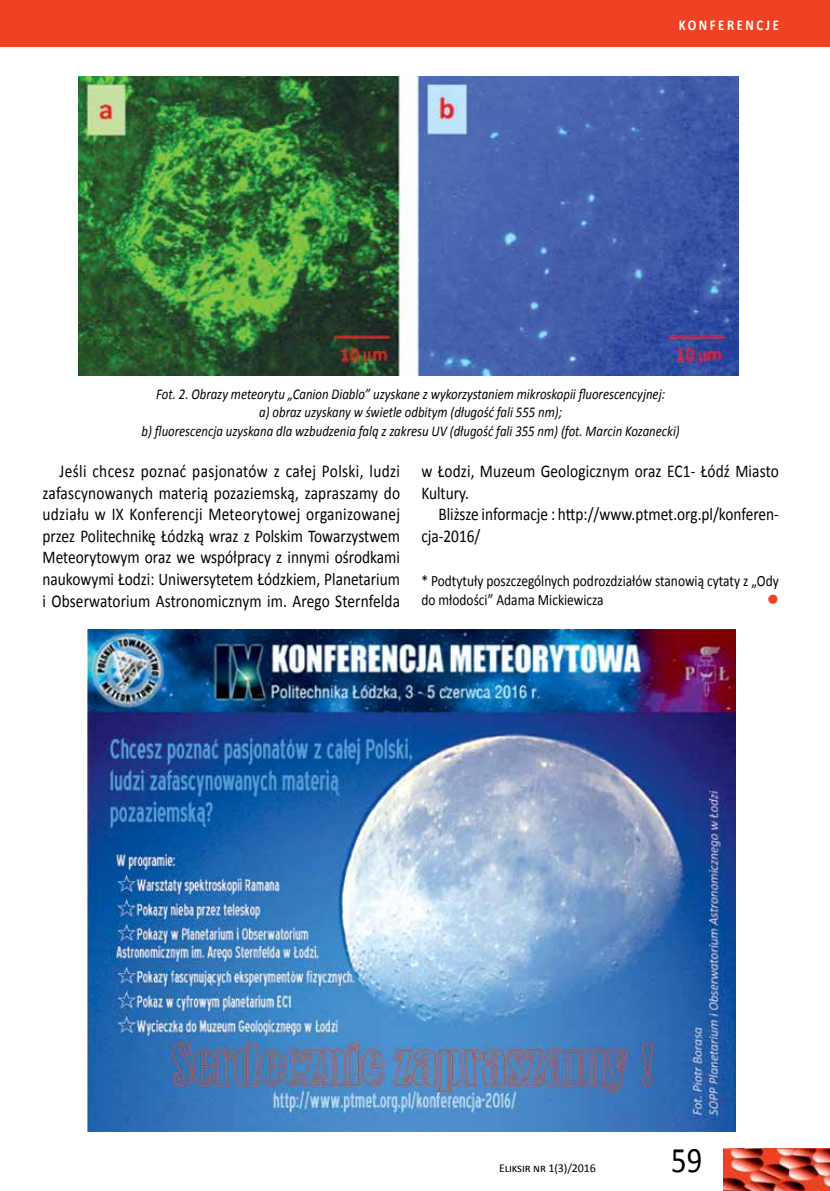
<style>
.page{position:relative;width:830px;height:1191px;background:#fff}
.page>*{position:absolute;margin:0;border:0;box-sizing:border-box;transform-origin:0 0}
.t1{font:36px "Calibri";color:#000;scale:.85 1}
.t2{font:18px/21.6px "Calibri";letter-spacing:.005em;color:#000;scale:.85 1}
.t3{font:15.75px/18.8px "Calibri";color:#000;scale:.85 1}
.t4{font:15.75px "Wingdings";color:#ef4123}
.t5{font:italic 15px/18.8px "Calibri";color:#000;text-align:center;scale:.85 1}
.t6{font:700 15px "Calibri";letter-spacing:.2em;color:#fff;scale:.85 1}
.t7{font:12px "Calibri";letter-spacing:-.01em;color:#000}
</style>
<div class="page">
<div style="left:0;top:0;width:829px;height:47px;background:#ef4123"></div>
<img style="left:723px;top:1148px;width:106px;height:43px">
<img style="left:87px;top:629px;width:648px;height:502px">
<img style="left:79px;top:77px;width:659px;height:298px">
<p class="t6" style="left:678px;top:16px;width:119px">KONFERENCJE</p>
<p class="t5" style="left:141px;top:383px;width:634px">Fot. 2. Obrazy meteorytu „Canion Diablo” uzyskane z wykorzystaniem mikroskopii fluorescencyjnej:<br>a) obraz uzyskany w świetle odbitym (długość fali 555 nm);<br>b) fluorescencja uzyskana dla wzbudzenia falą z zakresu UV (długość fali 355 nm) (fot. Marcin Kozanecki)</p>
<p class="t2" style="left:43px;top:460px;width:422px;text-align:justify;text-indent:17px">Jeśli chcesz poznać pasjonatów z całej Polski, ludzi zafascynowanych materią pozaziemską, zapraszamy do udziału w IX Konferencji Meteorytowej organizowanej przez Politechnikę Łódzką wraz z Polskim Towarzystwem Meteorytowym oraz we współpracy z innymi ośrodkami naukowymi Łodzi: Uniwersytetem Łódzkiem, Planetarium i Obserwatorium Astronomicznym im. Arego Sternfelda</p>
<p class="t2" style="left:421px;top:460px;width:422px">w Łodzi, Muzeum Geologicznym oraz EC1- Łódź Miasto<br>Kultury.</p>
<p class="t2" style="left:421px;top:503px;width:422px;text-indent:17px">Bliższe informacje : http://www.ptmet.org.pl/konferen&shy;cja-2016/</p>
<p class="t3" style="left:421px;top:572px;width:422px">* Podtytuły poszczególnych podrozdziałów stanowią cytaty z „Ody do młodości” Adama Mickiewicza</p>
<p class="t4" style="left:766px;top:591px;width:13px">●</p>
<p class="t7" style="left:499px;top:1160px;width:98px">Eliksir nr 1(3)/2016</p>
<h1 class="t1" style="left:671px;top:1137px;width:38px">59</h1>
</div>
